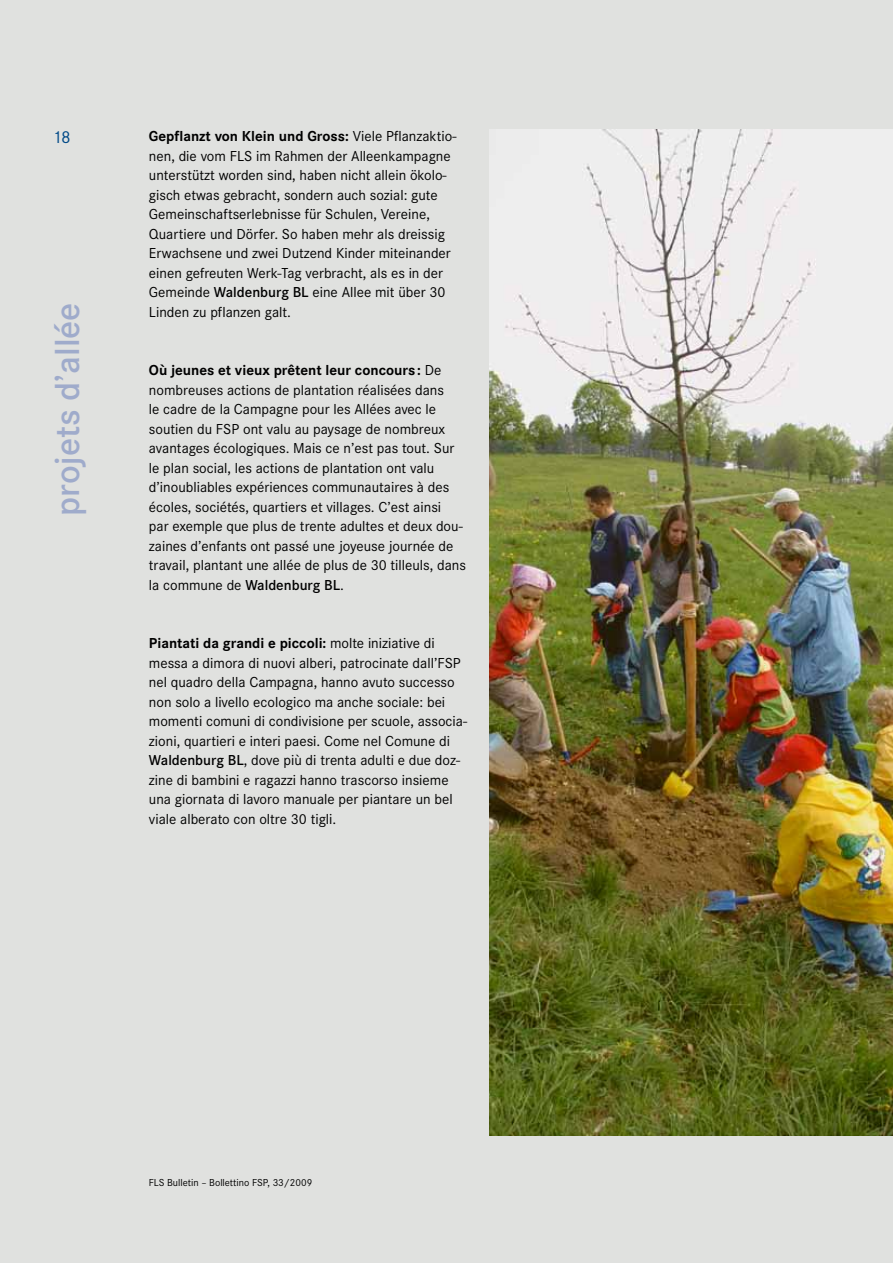
<style>
.page{position:relative;width:893px;height:1263px;background:#e0e1df}
.page>*{position:absolute;margin:0;border:0;box-sizing:border-box;transform-origin:0 0}
.t1{font:600 36px "Corporate S";color:#9fabcb}
.t2{font:18px "Corporate S";color:#004987}
.t3{font:15px/19.5px "Corporate S";color:#000}
.t4{font:10.5px "Corporate S";color:#000}
.s1{font-weight:700}
.s2{font-weight:600}
</style>
<div class="page">
<img style="left:489px;top:129px;width:404px;height:1006px">
<p class="t2" style="left:53px;top:126px;width:20px">18</p>
<h1 class="t1" style="left:47px;top:516px;width:215px;rotate:-90deg">projets d’allée</h1>
<p class="t3" style="left:149px;top:127px;width:309px"><span class="s1">Gepflanzt von Klein und Gross:</span> Viele Pflanzaktio&shy;nen, die vom FLS im Rahmen der Alleenkampagne unterstützt worden sind, haben nicht allein ökolo&shy;gisch etwas gebracht, sondern auch sozial: gute Gemeinschaftserlebnisse für Schulen, Vereine, Quartiere und Dörfer. So haben mehr als dreissig Erwachsene und zwei Dutzend Kinder miteinander einen gefreuten Werk-Tag verbracht, als es in der Gemeinde <span class="s2">Waldenburg BL</span> eine Allee mit über 30<br>Linden zu pflanzen galt.</p>
<p class="t3" style="left:149px;top:361px;width:319px"><span class="s1">Où jeunes et vieux prêtent leur concours :</span> De nombreuses actions de plantation réalisées dans<br>le cadre de la Campagne pour les Allées avec le soutien du FSP ont valu au paysage de nombreux avantages écologiques. Mais ce n’est pas tout. Sur le plan social, les actions de plantation ont valu d’inoubliables expériences communautaires à des écoles, sociétés, quartiers et villages. C’est ainsi<br>par exemple que plus de trente adultes et deux dou&shy;zaines d’enfants ont passé une joyeuse journée de travail, plantant une allée de plus de 30 tilleuls, dans la commune de <span class="s2">Waldenburg BL</span>.</p>
<p class="t3" style="left:149px;top:634px;width:320px"><span class="s1">Piantati da grandi e piccoli:</span> molte iniziative di messa a dimora di nuovi alberi, patrocinate dall’FSP nel quadro della Campagna, hanno avuto successo non solo a livello ecologico ma anche sociale: bei momenti comuni di condivisione per scuole, associa&shy;zioni, quartieri e interi paesi. Come nel Comune di <span class="s2">Waldenburg BL</span>, dove più di trenta adulti e due doz&shy;zine di bambini e ragazzi hanno trascorso insieme una giornata di lavoro manuale per piantare un bel viale alberato con oltre 30 tigli.</p>
<p class="t4" style="left:149px;top:1176px;width:165px">FLS Bulletin – Bollettino FSP, 33/2009</p>
</div>
